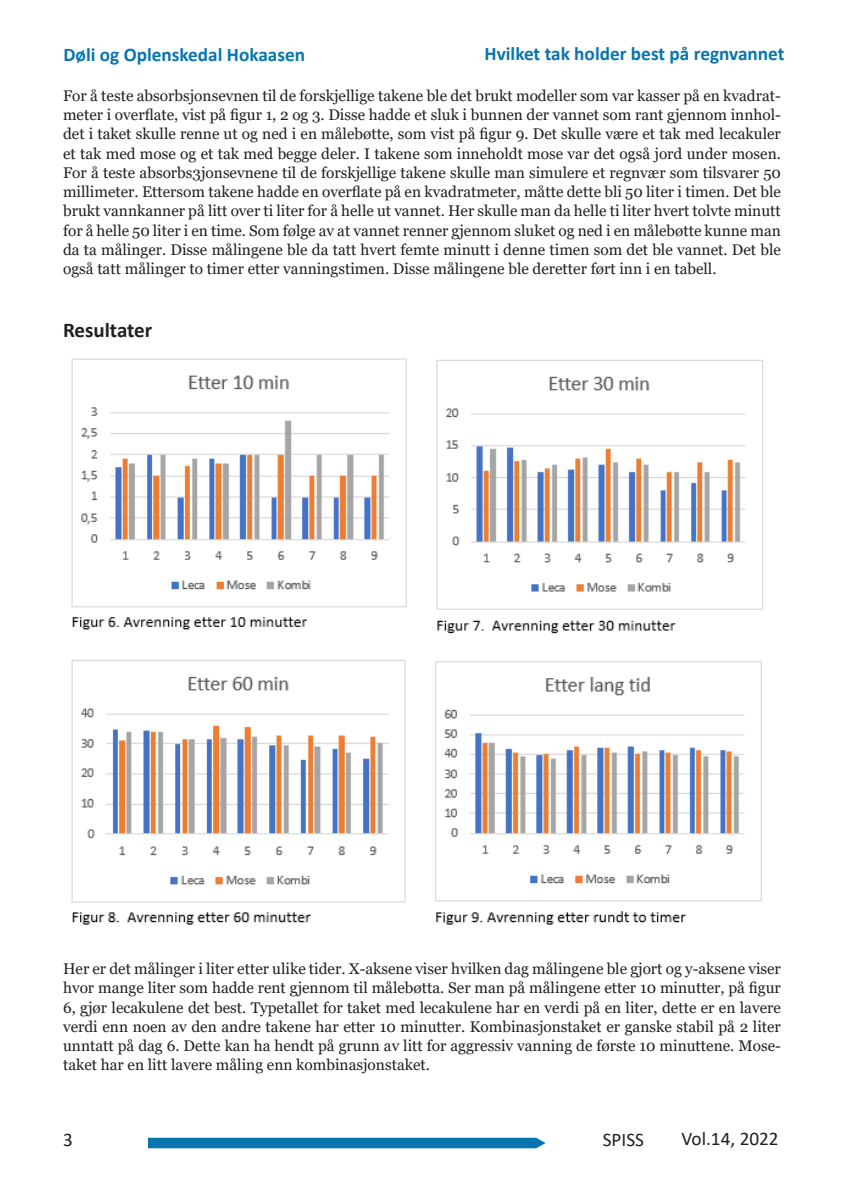
<style>
.page{position:relative;width:844px;height:1191px;background:#fff}
.page>*{position:absolute;margin:0;border:0;box-sizing:border-box;transform-origin:0 0}
.Mellomtittel_1{font:700 21px "Calibri";color:#231f20}
.Topptekst{font:700 19.25px "Calibri";color:#0775af}
.t1{font:19.25px "Calibri";color:#231f20}
.Brødtekst_1{font:15.4px/19.2px "Georgia";color:#231f20;text-align:justify}
.Mellomtittel_1-2{font:15.4px/19.2px "Georgia";color:#231f20;text-align:justify}
</style>
<div class="page">
<svg style="left:148px;top:1137px;width:397px;height:11px;background:#1a7fb5"></svg>
<img style="left:71px;top:358px;width:692px;height:567px">
<p class="Topptekst" style="left:63px;top:41px;width:243px">Døli og Oplenskedal Hokaasen</p>
<p class="Topptekst" style="left:484px;top:40px;width:301px">Hvilket tak holder best på regnvannet</p>
<p class="Brødtekst_1" style="left:63px;top:86px;width:719px">For å teste absorbsjonsevnen til de forskjellige takene ble det brukt modeller som var kasser på en kvadrat&shy;meter i overflate, vist på figur 1, 2 og 3. Disse hadde et sluk i bunnen der vannet som rant gjennom innhol&shy;det i taket skulle renne ut og ned i en målebøtte, som vist på figur 9. Det skulle være et tak med lecakuler et tak med mose og et tak med begge deler. I takene som inneholdt mose var det også jord under mosen.<br>For å teste absorbs3jonsevnene til de forskjellige takene skulle man simulere et regnvær som tilsvarer 50 millimeter. Ettersom takene hadde en overflate på en kvadratmeter, måtte dette bli 50 liter i timen. Det ble brukt vannkanner på litt over ti liter for å helle ut vannet. Her skulle man da helle ti liter hvert tolvte minutt for å helle 50 liter i en time. Som følge av at vannet renner gjennom sluket og ned i en målebøtte kunne man da ta målinger. Disse målingene ble da tatt hvert femte minutt i denne timen som det ble vannet. Det ble også tatt målinger to timer etter vanningstimen. Disse målingene ble deretter ført inn i en tabell.</p>
<p class="Mellomtittel_1" style="left:63px;top:315px;width:91px">Resultater</p>
<p class="Mellomtittel_1-2" style="left:63px;top:959px;width:719px">Her er det målinger i liter etter ulike tider. X-aksene viser hvilken dag målingene ble gjort og y-aksene viser hvor mange liter som hadde rent gjennom til målebøtta. Ser man på målingene etter 10 minutter, på figur 6, gjør lecakulene det best. Typetallet for taket med lecakulene har en verdi på en liter, dette er en lavere verdi enn noen av den andre takene har etter 10 minutter. Kombinasjonstaket er ganske stabil på 2 liter unntatt på dag 6. Dette kan ha hendt på grunn av litt for aggressiv vanning de første 10 minuttene. Mose&shy;taket har en litt lavere måling enn kombinasjonstaket.</p>
<p class="t1" style="left:63px;top:1126px;width:11px">3</p>
<p class="t1" style="left:602px;top:1126px;width:43px">SPISS</p>
<p class="t1" style="left:681px;top:1125px;width:99px">Vol.14, 2022</p>
</div>
